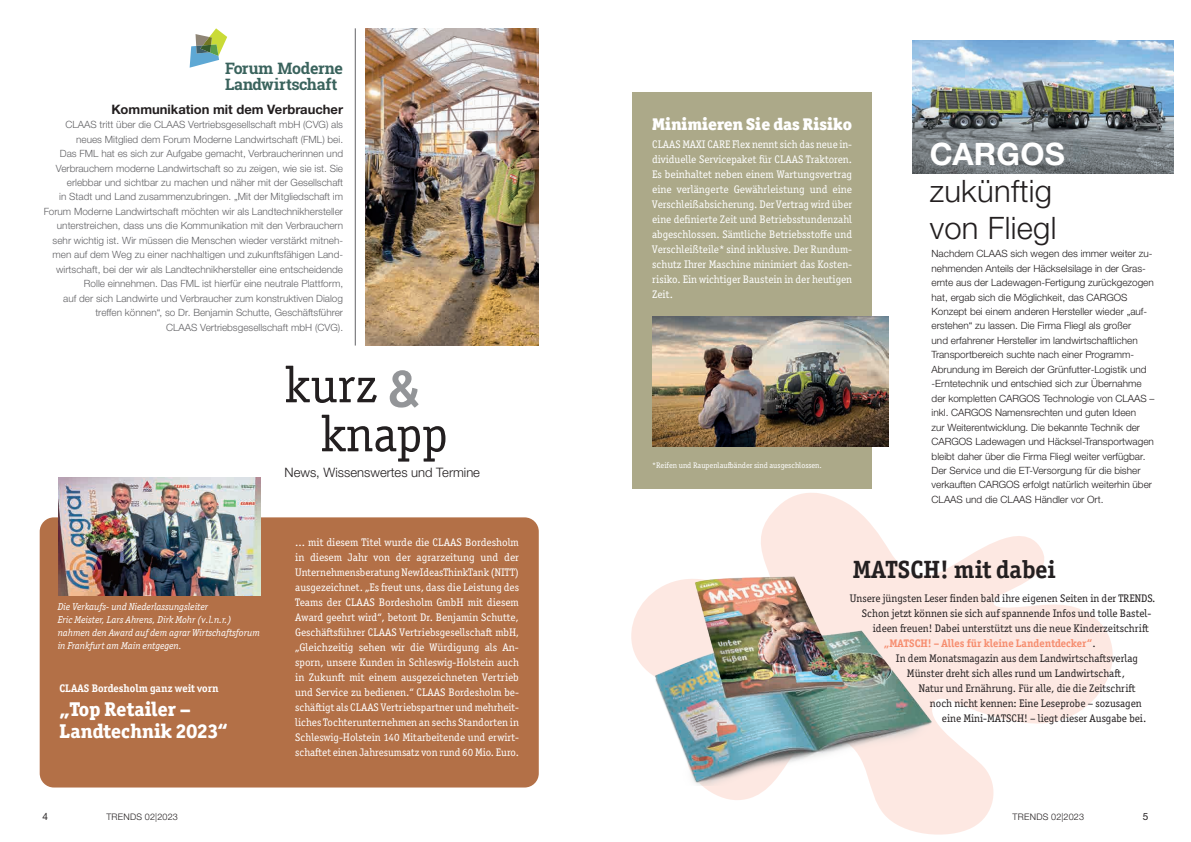
<style>
.page{position:relative;width:1191px;height:842px;background:#fff}
.page>*{position:absolute;margin:0;border:0;box-sizing:border-box;transform-origin:0 0}
.t1{font:51px/49px "Officina Serif ITC Pro";color:#231f20}
.t2{font:300 31px/37.2px "CLAAS Helvetica Neue";letter-spacing:.01em;color:#231f20}
.t3{font:700 31px "CLAAS Helvetica Neue";letter-spacing:.01em;color:#fff}
.t4{font:700 25px "Officina Serif ITC Pro";color:#231f20}
.t5{font:800 20px/22px "Officina Serif ITC Pro";color:#fff}
.t6{font:900 17px "Officina Serif ITC Pro";color:#fff}
.t7{font:700 15.9px/16.2px "Roboto Slab";letter-spacing:-.02em;color:#3a635d}
.t8{font:700 13px "CLAAS Helvetica Neue";color:#231f20}
.t9{font:300 13px "CLAAS Helvetica Neue";color:#231f20}
.t10{font:11px/15px "Officina Serif ITC Pro";color:#fff;text-align:justify}
.t11{font:11px "Officina Serif ITC Pro";color:#231f20}
.t12{font:700 11px "Officina Serif ITC Pro";color:#f68d6f}
.t13{font:700 11px "Officina Serif ITC Pro";color:#fff}
.t14{font:300 10px/14.5px "CLAAS Helvetica Neue";color:#636366;text-align:right}
.t15{font:300 10px/14.5px "CLAAS Helvetica Neue";color:#231f20}
.t16{font:italic 10px/13px "Officina Serif ITC Pro";color:#fff}
.t17{font:10px "CLAAS Helvetica Neue";color:#231f20}
.t18{font:300 9px "CLAAS Helvetica Neue";letter-spacing:.02em;color:#231f20}
.t19{font:8px "Officina Serif ITC Pro";color:#fff}
.s1{font-weight:700;color:#939598}
.s2{font-weight:400;color:#231f20}
</style>
<div class="page">
<svg style="left:631px;top:493px;width:481px;height:342px"></svg>
<img style="left:642px;top:570px;width:297px;height:215px">
<img style="left:913px;top:40px;width:260px;height:134px">
<div style="left:40px;top:517px;width:499px;height:270px;background:#b37047;border-radius:14px"></div>
<img style="left:58px;top:477px;width:203px;height:119px">
<svg style="left:190px;top:28px;width:37px;height:40px"></svg>
<hr style="left:355px;top:28px;width:1px;height:318px;background:#636366">
<div style="left:632px;top:92px;width:240px;height:396px;background:#aca989"></div>
<img style="left:652px;top:316px;width:237px;height:130px">
<img style="left:366px;top:28px;width:173px;height:318px">
<h3 class="t7" style="left:225px;top:60px;width:119px">Forum Moderne<br>Landwirtschaft</h3>
<p class="t8" style="left:112px;top:101px;width:233px">Kommunikation mit dem Verbraucher</p>
<p class="t14" style="left:44px;top:118px;width:301px">CLAAS tritt über die CLAAS Vertriebsgesellschaft mbH (CVG) als neues Mitglied dem Forum Moderne Landwirtschaft (FML) bei.<br>Das FML hat es sich zur Aufgabe gemacht, Verbraucherinnen und Verbrauchern moderne Landwirtschaft so zu zeigen, wie sie ist. Sie erlebbar und sichtbar zu machen und näher mit der Gesellschaft<br>in Stadt und Land zusammenzubringen. „Mit der Mitgliedschaft im Forum Moderne Landwirtschaft möchten wir als Landtechnikhersteller unterstreichen, dass uns die Kommunikation mit den Verbrauchern sehr wichtig ist. Wir müssen die Menschen wieder verstärkt mitneh&shy;men auf dem Weg zu einer nachhaltigen und zukunftsfähigen Land&shy;wirtschaft, bei der wir als Landtechnikhersteller eine entscheidende Rolle einnehmen. Das FML ist hierfür eine neutrale Plattform,<br>auf der sich Landwirte und Verbraucher zum konstruktiven Dialog treffen können“, so Dr. Benjamin Schutte, Geschäftsführer<br>CLAAS Vertriebsgesellschaft mbH (CVG).</p>
<p class="t16" style="left:58px;top:600px;width:204px">Die Verkaufs- und Niederlassungsleiter<br>Eric Meister, Lars Ahrens, Dirk Mohr (v.l.n.r.) nahmen den Award auf dem agrar Wirtschaftsforum in Frankfurt am Main entgegen.</p>
<p class="t13" style="left:60px;top:681px;width:161px">CLAAS Bordesholm ganz weit vorn</p>
<h3 class="t5" style="left:60px;top:698px;width:170px">„Top Retailer –<br>Landtechnik 2023“</h3>
<h1 class="t1" style="left:320px;top:360px;width:129px;text-indent:-36px">kurz <span class="s1">&amp; </span>knapp</h1>
<p class="t9" style="left:284px;top:464px;width:197px">News, Wissenswertes und Termine</p>
<p class="t10" style="left:295px;top:535px;width:225px">… mit diesem Titel wurde die CLAAS Bordesholm in diesem Jahr von der agrarzeitung und der Unternehmensberatung NewIdeasThinkTank (NITT) ausgezeichnet. „Es freut uns, dass die Leistung des Teams der CLAAS Bordesholm GmbH mit diesem Award geehrt wird“, betont Dr. Benjamin Schutte, Geschäftsführer CLAAS Vertriebsgesellschaft mbH, „Gleichzeitig sehen wir die Würdigung als An&shy;sporn, unsere Kunden in Schleswig-Holstein auch in Zukunft mit einem ausgezeichneten Vertrieb und Service zu bedienen.“ CLAAS Bordesholm be&shy;schäftigt als CLAAS Vertriebspartner und mehrheit&shy;liches Tochterunternehmen an sechs Standorten in Schleswig-Holstein 140 Mitarbeitende und erwirt&shy;schaftet einen Jahresumsatz von rund 60 Mio. Euro.</p>
<h3 class="t6" style="left:652px;top:113px;width:201px">Minimieren Sie das Risiko</h3>
<p class="t10" style="left:652px;top:137px;width:201px">CLAAS MAXI CARE Flex nennt sich das neue in&shy;dividuelle Servicepaket für CLAAS Traktoren.<br>Es beinhaltet neben einem Wartungsvertrag eine verlängerte Gewährleistung und eine Verschleißabsicherung. Der Vertrag wird über eine definierte Zeit und Betriebsstundenzahl abgeschlossen. Sämtliche Betriebsstoffe und Verschleißteile* sind inklusive. Der Rundum&shy;schutz Ihrer Maschine minimiert das Kosten&shy;risiko. Ein wichtiger Baustein in der heutigen Zeit.</p>
<p class="t19" style="left:652px;top:461px;width:171px">*Reifen und Raupenlaufbänder sind ausgeschlossen.</p>
<h2 class="t3" style="left:929px;top:133px;width:137px">CARGOS</h2>
<h2 class="t2" style="left:929px;top:173px;width:128px">zukünftig von Fliegl</h2>
<p class="t15" style="left:931px;top:247px;width:224px">Nachdem CLAAS sich wegen des immer weiter zu&shy;nehmenden Anteils der Häckselsilage in der Gras&shy;ernte aus der Ladewagen-Fertigung zurückgezogen hat, ergab sich die Möglichkeit, das CARGOS Konzept bei einem anderen Hersteller wieder „auf&shy;erstehen“ zu lassen. Die Firma Fliegl als großer<br>und erfahrener Hersteller im landwirtschaftlichen Transportbereich suchte nach einer Programm-Abrundung im Bereich der Grünfutter-Logistik und -Erntetechnik und entschied sich zur Übernahme der kompletten CARGOS Technologie von CLAAS – inkl. CARGOS Namensrechten und guten Ideen<br>zur Weiterentwicklung. Die bekannte Technik der CARGOS Ladewagen und Häcksel-Transportwagen bleibt daher über die Firma Fliegl weiter verfügbar.<br>Der Service und die ET-Versorgung für die bisher verkauften CARGOS erfolgt natürlich weiterhin über CLAAS und die CLAAS Händler vor Ort.</p>
<h3 class="t4" style="left:853px;top:554px;width:204px">MATSCH! mit dabei</h3>
<p class="t11" style="left:850px;top:592px;width:307px">Unsere jüngsten Leser finden bald ihre eigenen Seiten in der TRENDS.</p>
<p class="t11" style="left:862px;top:607px;width:290px">Schon jetzt können sie sich auf spannende Infos und tolle Bastel-</p>
<p class="t11" style="left:873px;top:622px;width:277px">ideen freuen! Dabei unterstützt uns die neue Kinderzeitschrift</p>
<p class="t12" style="left:884px;top:637px;width:213px">„MATSCH! – Alles für kleine Landentdecker“<span class="s2">.</span></p>
<p class="t11" style="left:896px;top:652px;width:243px">In dem Monatsmagazin aus dem Landwirtschaftsverlag</p>
<p class="t11" style="left:907px;top:667px;width:219px">Münster dreht sich alles rund um Landwirtschaft,</p>
<p class="t11" style="left:919px;top:682px;width:218px">Natur und Ernährung. Für alle, die die Zeitschrift</p>
<p class="t11" style="left:930px;top:697px;width:213px">noch nicht kennen: Eine Leseprobe – sozusagen</p>
<p class="t11" style="left:942px;top:712px;width:206px">eine Mini-MATSCH! – liegt dieser Ausgabe bei.</p>
<p class="t17" style="left:43px;top:810px;width:7px">4</p>
<p class="t18" style="left:106px;top:811px;width:73px">TRENDS 02|2023</p>
<p class="t18" style="left:1012px;top:811px;width:73px">TRENDS 02|2023</p>
<p class="t17" style="left:1142px;top:810px;width:7px">5</p>
</div>
